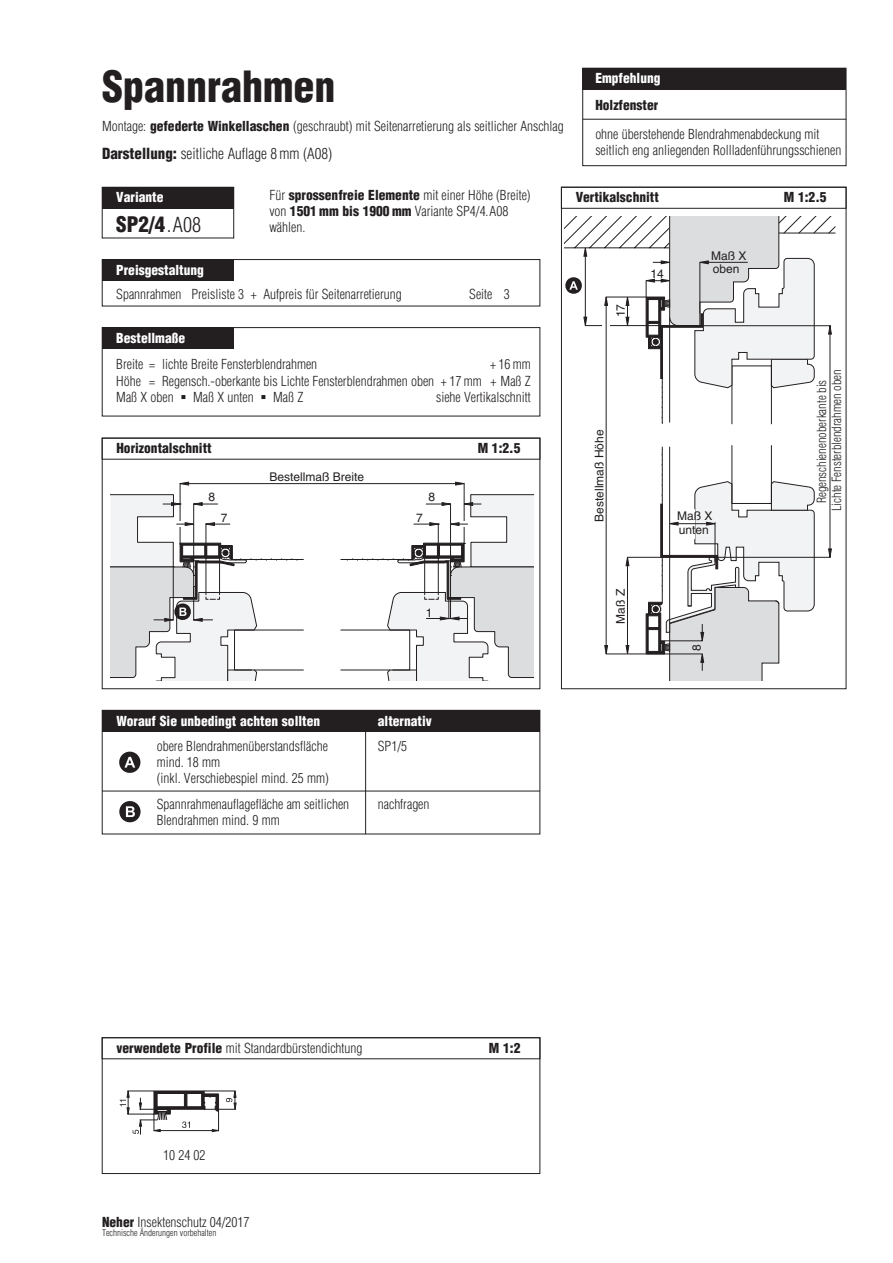
<style>
.page{position:relative;width:893px;height:1263px;background:#fff}
.page>*{position:absolute;margin:0;border:0;box-sizing:border-box;transform-origin:0 0}
.t1{font:900 condensed 42px "Helvetica";color:#231f20}
.t2{font:900 condensed 21px "Helvetica";color:#231f20}
.t3{font:300 condensed 15px "Helvetica";color:#231f20}
.t4{font:300 condensed 13.5px/16.2px "Helvetica";color:#231f20}
.t5{font:900 condensed 13.5px "Helvetica";color:#fff}
.t6{font:900 condensed 13.5px "Helvetica";color:#231f20}
.t7{font:300 condensed 12.45px/15px "Helvetica";color:#231f20;text-align:center}
.t8{font:12px/13.5px "Helvetica";color:#231f20}
.t9{font:300 condensed 9px "Helvetica";color:#231f20}
.s1{font-weight:900}
.s2{font-weight:300}
.s3{font-weight:300;font-size:20.25px}
</style>
<div class="page">
<div style="left:102px;top:710px;width:438px;height:21px;background:#231f20"></div>
<div style="left:102px;top:710px;width:438px;height:124px;border:1px solid #231f20"></div>
<div style="left:102px;top:438px;width:438px;height:251px;border:1px solid #231f20"></div>
<div style="left:102px;top:187px;width:132px;height:21px;background:#231f20"></div>
<div style="left:102px;top:187px;width:132px;height:51px;border:1px solid #231f20"></div>
<div style="left:102px;top:259px;width:132px;height:22px;background:#231f20"></div>
<div style="left:102px;top:259px;width:438px;height:47px;border:1px solid #231f20"></div>
<svg style="left:111px;top:482px;width:423px;height:198px"></svg>
<hr style="left:102px;top:791px;width:438px;height:1px;background:#231f20">
<svg style="left:119px;top:751px;width:22px;height:22px"></svg>
<svg style="left:119px;top:801px;width:22px;height:22px"></svg>
<hr style="left:365px;top:731px;width:1px;height:103px;background:#231f20">
<div style="left:583px;top:68px;width:263px;height:21px;background:#231f20"></div>
<div style="left:583px;top:68px;width:263px;height:98px;border:1px solid #231f20"></div>
<hr style="left:583px;top:119px;width:263px;height:1px;background:#231f20">
<div style="left:102px;top:327px;width:132px;height:22px;background:#231f20"></div>
<div style="left:102px;top:327px;width:438px;height:89px;border:1px solid #231f20"></div>
<div style="left:561px;top:187px;width:285px;height:502px;border:1px solid #231f20"></div>
<svg style="left:564px;top:217px;width:272px;height:463px"></svg>
<hr style="left:699px;top:325px;width:132px;height:1px;background:#231f20">
<hr style="left:713px;top:557px;width:118px;height:1px;background:#231f20">
<hr style="left:830px;top:334px;width:1px;height:215px;background:#231f20">
<div style="left:102px;top:1037px;width:438px;height:137px;border:1px solid #231f20"></div>
<svg style="left:120px;top:1091px;width:117px;height:43px"></svg>
<h1 class="t1" style="left:102px;top:60px;width:235px">Spannrahmen</h1>
<p class="t4" style="left:102px;top:118px;width:463px">Montage: <span class="s1">gefederte Winkellaschen</span> (geschraubt) mit Seitenarretierung als seitlicher Anschlag</p>
<p class="t3" style="left:102px;top:145px;width:232px"><span class="s1">Darstellung:</span> seitliche Auflage 8mm (A08)</p>
<p class="t5" style="left:116px;top:189px;width:49px">Variante</p>
<h2 class="t2" style="left:116px;top:211px;width:86px">SP2/4<span class="s2">.</span><span class="s3">A08</span></h2>
<p class="t5" style="left:116px;top:261px;width:89px">Preisgestaltung</p>
<p class="t4" style="left:269px;top:186px;width:263px">Für <span class="s1">sprossenfreie Elemente</span> mit einer Höhe (Breite) von <span class="s1">1501 mm bis 1900 mm</span> Variante SP4/4.A08 wählen.</p>
<p class="t4" style="left:116px;top:286px;width:287px">Spannrahmen Preisliste 3 + Aufpreis für Seitenarretierung</p>
<p class="t4" style="left:469px;top:286px;width:42px">Seite 3</p>
<p class="t5" style="left:116px;top:329px;width:70px">Bestellmaße</p>
<p class="t4" style="left:116px;top:356px;width:202px">Breite = lichte Breite Fensterblendrahmen</p>
<p class="t4" style="left:116px;top:356px;width:416px;text-align:justify;text-indent:374px">+16mm Höhe = Regensch.-oberkante bis Lichte Fensterblendrahmen oben + 17 mm + Maß Z Maß X oben ▪ Maß X unten ▪ Maß Z</p>
<p class="t4" style="left:436px;top:389px;width:96px">siehe Vertikalschnitt</p>
<p class="t6" style="left:116px;top:440px;width:97px">Horizontalschnitt</p>
<p class="t6" style="left:478px;top:440px;width:44px">M 1:2.5</p>
<p class="t8" style="left:209px;top:490px;width:8px">8</p>
<p class="t8" style="left:221px;top:510px;width:8px">7</p>
<p class="t8" style="left:269px;top:470px;width:96px">Bestellmaß Breite</p>
<p class="t8" style="left:428px;top:490px;width:8px">8</p>
<p class="t8" style="left:416px;top:510px;width:8px">7</p>
<p class="t5" style="left:595px;top:70px;width:67px">Empfehlung</p>
<p class="t6" style="left:595px;top:96px;width:64px">Holzfenster</p>
<p class="t4" style="left:595px;top:126px;width:248px">ohne überstehende Blendrahmenabdeckung mit seitlich eng anliegenden Rollladenführungsschienen</p>
<p class="t6" style="left:576px;top:189px;width:85px">Vertikalschnitt</p>
<p class="t6" style="left:784px;top:189px;width:44px">M 1:2.5</p>
<p class="t8" style="left:614px;top:317px;width:15px;rotate:-90deg">17</p>
<p class="t8" style="left:651px;top:267px;width:15px">14</p>
<p class="t8" style="left:711px;top:249px;width:37px">Maß X oben</p>
<p class="t8" style="left:592px;top:522px;width:94px;rotate:-90deg">Bestellmaß Höhe</p>
<p class="t8" style="left:677px;top:509px;width:37px">Maß X unten</p>
<p class="t7" style="left:814px;top:511px;width:143px;rotate:-90deg">Regenschienenoberkante bis<br>Lichte Fensterblendrahmen oben</p>
<p class="t8" style="left:426px;top:606px;width:8px">1</p>
<p class="t8" style="left:614px;top:624px;width:36px;rotate:-90deg">Maß Z</p>
<p class="t8" style="left:690px;top:651px;width:8px;rotate:-90deg">8</p>
<p class="t5" style="left:116px;top:712px;width:205px">Worauf Sie unbedingt achten sollten</p>
<p class="t5" style="left:378px;top:712px;width:55px">alternativ</p>
<p class="t4" style="left:157px;top:737px;width:173px">obere Blendrahmenüberstandsfläche</p>
<p class="t4" style="left:378px;top:737px;width:31px">SP1/5</p>
<p class="t4" style="left:157px;top:754px;width:174px">mind. 18 mm<br>(inkl. Verschiebespiel mind. 25 mm)</p>
<p class="t4" style="left:157px;top:796px;width:194px">Spannrahmenauflagefläche am seitlichen</p>
<p class="t4" style="left:378px;top:796px;width:53px">nachfragen</p>
<p class="t4" style="left:157px;top:812px;width:125px">Blendrahmen mind. 9 mm</p>
<p class="t4" style="left:116px;top:1040px;width:248px"><span class="s1">verwendete Profile</span> mit Standardbürstendichtung</p>
<p class="t6" style="left:489px;top:1039px;width:33px">M 1:2</p>
<p class="t4" style="left:163px;top:1147px;width:44px">10 24 02</p>
<p class="t4" style="left:102px;top:1214px;width:149px"><span class="s1">Neher</span> Insektenschutz 04/2017</p>
<p class="t9" style="left:102px;top:1227px;width:116px">Technische Änderungen vorbehalten</p>
</div>
